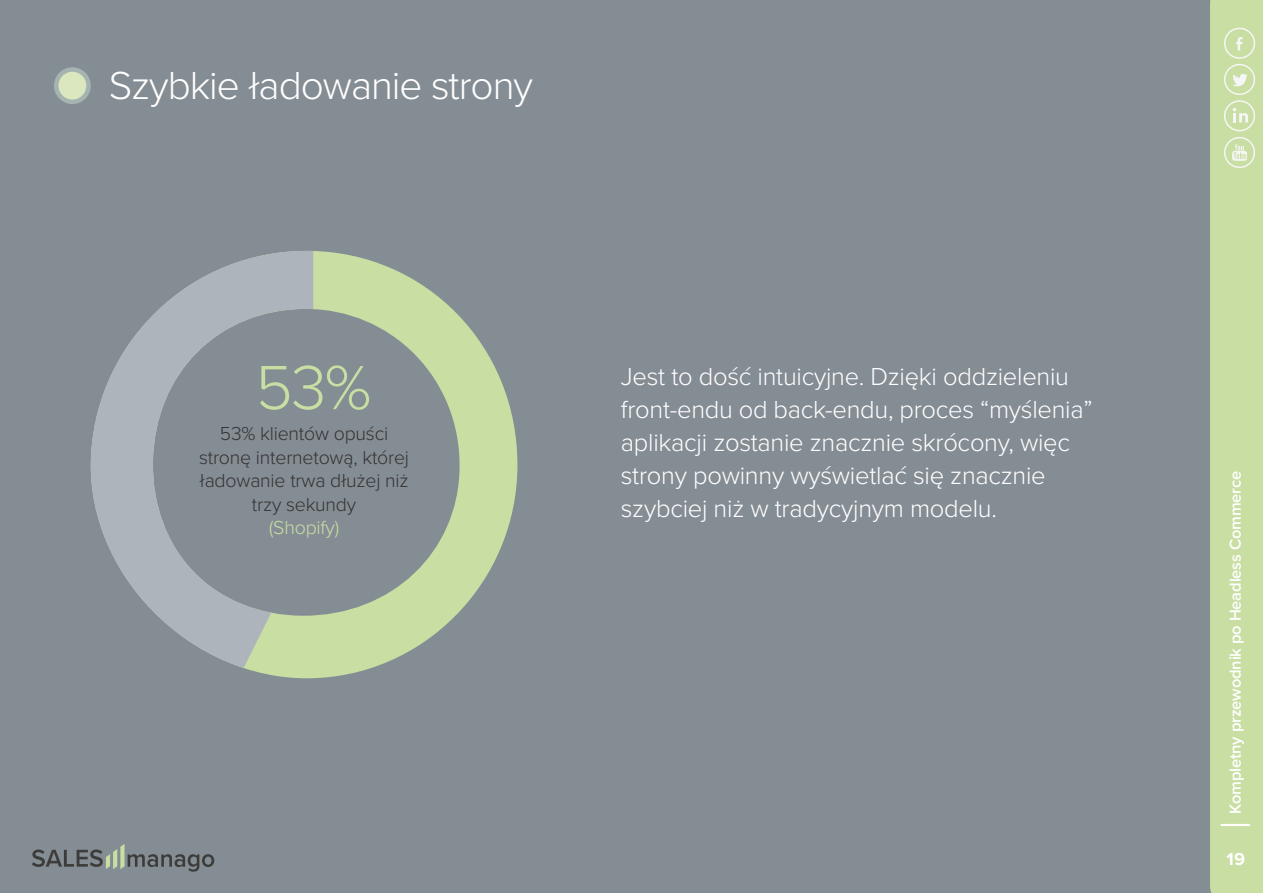
<style>
.page{position:relative;width:1263px;height:893px;background:#fff}
.page>*{position:absolute;margin:0;border:0;box-sizing:border-box;transform-origin:0 0}
.t1{font:300 64.5px "Proxima Nova";color:#c9dea3}
.t2{font:300 40.5px "Proxima Nova";letter-spacing:-.025em;color:#fff}
.t3{font:300 25.5px/33px "Proxima Nova";letter-spacing:-.01em;color:#fff}
.t4{font:300 19.5px/23.4px "Proxima Nova";letter-spacing:-.01em;color:#333;text-align:center}
.t5{font:300 19.5px "Proxima Nova";letter-spacing:-.01em;color:#c9dea3}
.t6{font:700 18px "Proxima Nova";color:#fff}
.t7{font:600 16.5px "Proxima Nova";letter-spacing:-.01em;color:#fff}
</style>
<div class="page">
<div style="left:0;top:0;width:1225px;height:893px;background:#858d94"></div>
<svg style="left:304px;top:250px;width:213px;height:428px"></svg>
<svg style="left:90px;top:251px;width:223px;height:427px"></svg>
<div style="left:1210px;top:0;width:53px;height:893px;background:#c9dea3"></div>
<hr style="left:1220px;top:824px;width:30px;height:2px;background:#fff">
<svg style="left:1232px;top:74px;width:16px;height:12px"></svg>
<svg style="left:1236px;top:37px;width:6px;height:14px"></svg>
<svg style="left:1233px;top:108px;width:15px;height:14px"></svg>
<svg style="left:1232px;top:144px;width:15px;height:17px"></svg>
<div style="left:1224px;top:28px;width:31px;height:31px;border:2px solid #f6f6f6;border-radius:50%"></div>
<div style="left:1224px;top:64px;width:31px;height:31px;border:2px solid #f6f6f6;border-radius:50%"></div>
<div style="left:1224px;top:100px;width:31px;height:31px;border:2px solid #f6f6f6;border-radius:50%"></div>
<div style="left:1224px;top:137px;width:31px;height:31px;border:2px solid #f6f6f6;border-radius:50%"></div>
<svg style="left:32px;top:844px;width:182px;height:28px"></svg>
<svg style="left:56px;top:69px;width:33px;height:33px"></svg>
<div style="left:54px;top:67px;width:37px;height:37px;border:4px solid #a5b4b1;border-radius:50%"></div>
<p class="t2" style="left:109px;top:56px;width:426px">Szybkie ładowanie strony</p>
<p class="t1" style="left:255px;top:339px;width:117px">53%</p>
<p class="t4" style="left:199px;top:421px;width:212px">53% klientów opuści stronę internetową, której ładowanie trwa dłużej niż trzy sekundy</p>
<p class="t5" style="left:269px;top:513px;width:72px">(Shopify)</p>
<p class="t3" style="left:621px;top:359px;width:473px">Jest to dość intuicyjne. Dzięki oddzieleniu front-endu od back-endu, proces “myślenia” aplikacji zostanie znacznie skrócony, więc strony powinny wyświetlać się znacznie szybciej niż w tradycyjnym modelu.</p>
<p class="t7" style="left:1223px;top:813px;width:344px;rotate:-90deg">Kompletny przewodnik po Headless Commerce</p>
<p class="t6" style="left:1226px;top:845px;width:20px">19</p>
</div>
